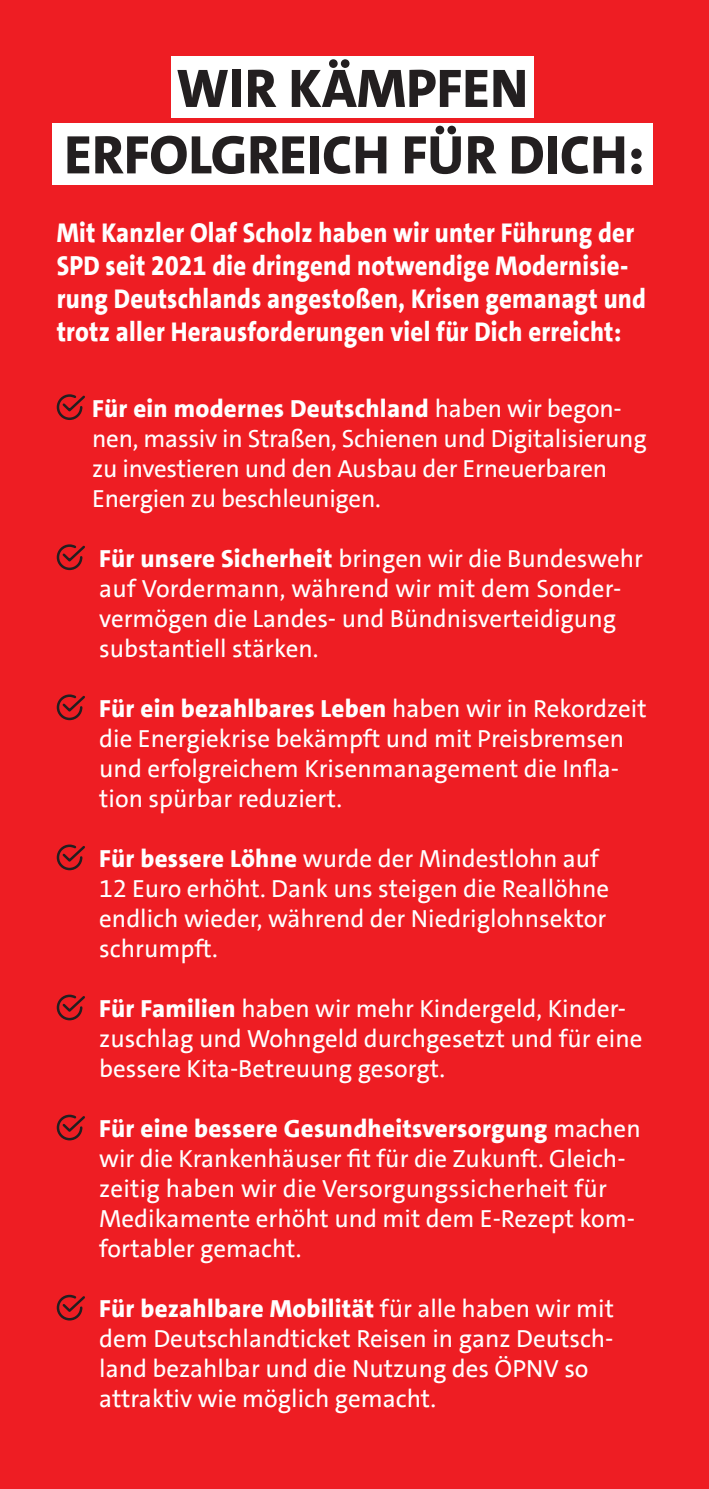
<style>
.page{position:relative;width:709px;height:1489px;background:#fff}
.page>*{position:absolute;margin:0;border:0;box-sizing:border-box;transform-origin:0 0}
.t1{font:800 54.75px/66.5px "SPD The Sans Versal";color:#231f20;text-align:center}
.t2{font:800 27.5px/33px "SPD The Sans";letter-spacing:.01em;color:#fff;scale:.9 1}
.t3{font:25px/30px "SPD The Sans";color:#fff}
.s1{font-weight:800}
</style>
<div class="page">
<div style="left:0;top:0;width:709px;height:1488px;background:#ee1d23"></div>
<svg style="left:56px;top:394px;width:29px;height:26px"></svg>
<svg style="left:56px;top:544px;width:29px;height:27px"></svg>
<svg style="left:56px;top:694px;width:29px;height:27px"></svg>
<svg style="left:56px;top:844px;width:29px;height:27px"></svg>
<svg style="left:56px;top:994px;width:29px;height:27px"></svg>
<svg style="left:56px;top:1114px;width:29px;height:27px"></svg>
<svg style="left:56px;top:1294px;width:29px;height:27px"></svg>
<div style="left:171px;top:57px;width:362px;height:61px;background:#fff"></div>
<div style="left:52px;top:124px;width:600px;height:61px;background:#fff"></div>
<h1 class="t1" style="left:64px;top:56px;width:581px">WIR KÄMPFEN<br>ERFOLGREICH FÜR DICH:</h1>
<p class="t2" style="left:57px;top:216px;width:656px">Mit Kanzler Olaf Scholz haben wir unter Führung der SPD seit 2021 die dringend notwendige Modernisie&shy;rung Deutschlands angestoßen, Krisen gemanagt und trotz aller Herausforderungen viel für Dich erreicht:</p>
<p class="t3" style="left:92px;top:393px;width:556px"><span class="s1">Für ein modernes Deutschland</span> haben wir begon&shy;nen, massiv in Straßen, Schienen und Digitalisierung zu investieren und den Ausbau der Erneuerbaren Energien zu beschleunigen.</p>
<p class="t3" style="left:99px;top:543px;width:545px"><span class="s1">Für unsere Sicherheit</span> bringen wir die Bundeswehr auf Vordermann, während wir mit dem Sonder&shy;vermögen die Landes- und Bündnisverteidigung substantiell stärken.</p>
<p class="t3" style="left:99px;top:693px;width:549px"><span class="s1">Für ein bezahlbares Leben</span> haben wir in Rekordzeit die Energiekrise bekämpft und mit Preisbremsen und erfolgreichem Krisenmanagement die Infla&shy;tion spürbar reduziert.</p>
<p class="t3" style="left:99px;top:843px;width:511px"><span class="s1">Für bessere Löhne</span> wurde der Mindestlohn auf 12 Euro erhöht. Dank uns steigen die Reallöhne endlich wieder, während der Niedriglohnsektor schrumpft.</p>
<p class="t3" style="left:99px;top:993px;width:544px"><span class="s1">Für Familien</span> haben wir mehr Kindergeld, Kinder&shy;zuschlag und Wohngeld durchgesetzt und für eine bessere Kita-Betreuung gesorgt.</p>
<p class="t3" style="left:99px;top:1113px;width:543px"><span class="s1">Für eine bessere Gesundheitsversorgung</span> machen wir die Krankenhäuser fit für die Zukunft. Gleich&shy;zeitig haben wir die Versorgungssicherheit für Medikamente erhöht und mit dem E-Rezept kom&shy;fortabler gemacht.</p>
<p class="t3" style="left:99px;top:1293px;width:516px"><span class="s1">Für bezahlbare Mobilität</span> für alle haben wir mit dem Deutschlandticket Reisen in ganz Deutsch&shy;land bezahlbar und die Nutzung des ÖPNV so attraktiv wie möglich gemacht.</p>
</div>
